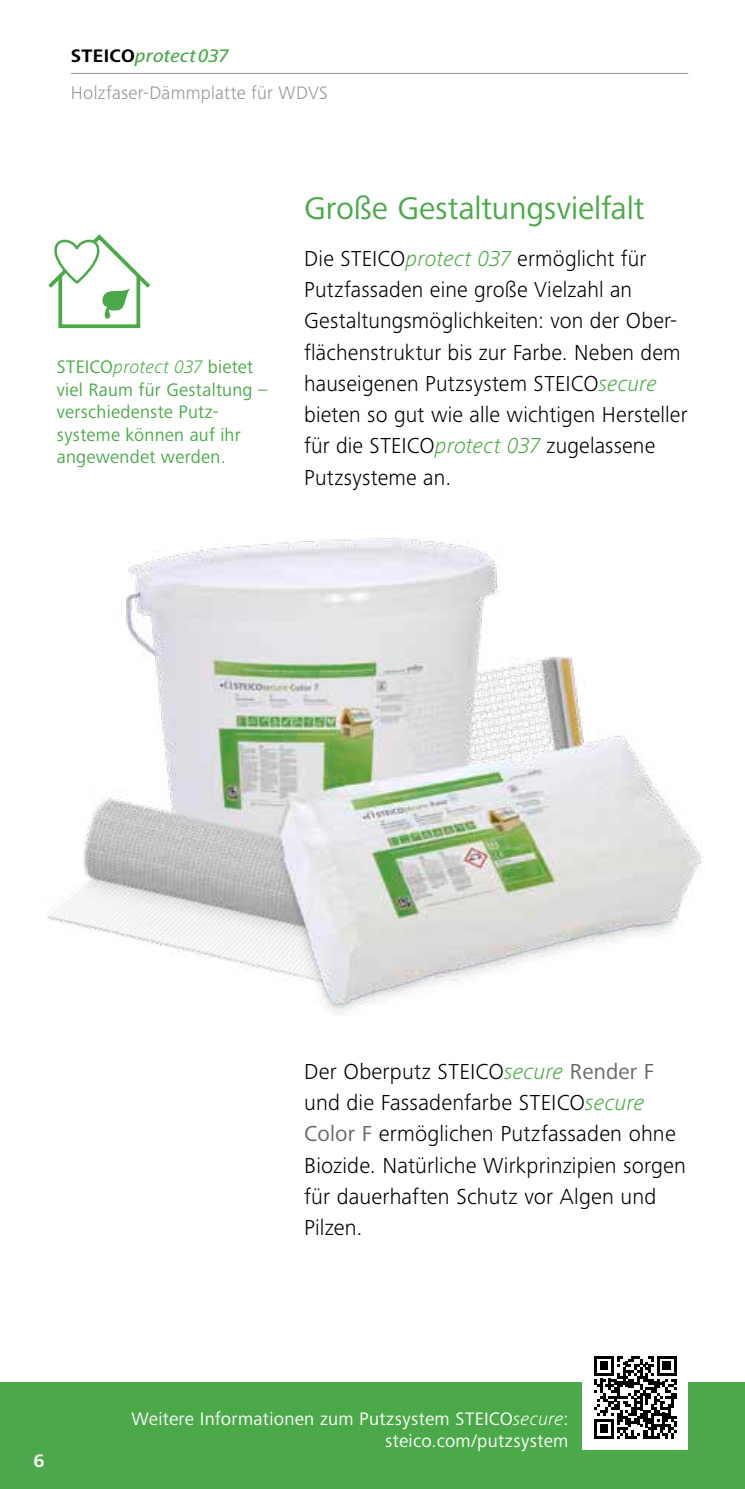
<style>
.page{position:relative;width:745px;height:1489px;background:#fff}
.page>*{position:absolute;margin:0;border:0;box-sizing:border-box;transform-origin:0 0}
.t1{font:32.5px "Frutiger Next LTW1 G";letter-spacing:-.005em;color:#4ba94a}
.t2{font:300 22.5px/31.2px "Frutiger Next LTW1 G";letter-spacing:.01em;color:#000}
.t3{font:18.75px/22.5px "Frutiger Next LTW1 G";letter-spacing:.015em;color:#4ba94a}
.t4{font:18.75px/22.5px "Frutiger Next LTW1 G";letter-spacing:.015em;color:#fff;text-align:right}
.t5{font:300 18.75px "Frutiger Next LTW1 G";letter-spacing:.015em;color:#959491}
.t6{font:italic 500 18.75px "Frutiger Next LTW1 G";letter-spacing:.015em;color:#4ba94a}
.t7{font:700 18.75px "Frutiger Next LTW1 G";color:#fff}
.s1{font-weight:700;font-style:normal;color:#000}
.s2{font-weight:300;font-style:italic}
.s3{font-style:italic;color:#4ba94a}
.s4{font-weight:400;color:#6a6764}
</style>
<div class="page">
<div style="left:0;top:1382px;width:744px;height:106px;background:#4ba94a"></div>
<div style="left:582px;top:1344px;width:105px;height:105px;background:#fff"></div>
<svg style="left:594px;top:1356px;width:82px;height:82px"></svg>
<div style="left:58px;top:275px;width:82px;height:53px;border:4px solid #4ba94a"></div>
<svg style="left:48px;top:234px;width:103px;height:85px"></svg>
<img style="left:46px;top:538px;width:656px;height:476px">
<hr style="left:71px;top:73px;width:616px;height:1px;background:#959491">
<p class="t6" style="left:71px;top:45px;width:159px"><span class="s1">STEICO</span>protect037</p>
<p class="t5" style="left:71px;top:82px;width:258px">Holzfaser-Dämmplatte für WDVS</p>
<p class="t3" style="left:57px;top:356px;width:212px">STEICO<span class="s2">protect 037</span> bietet viel Raum für Gestaltung – verschiedenste Putz&shy;systeme können auf ihr angewendet werden.</p>
<h1 class="t1" style="left:304px;top:189px;width:341px">Große Gestaltungsvielfalt</h1>
<p class="t2" style="left:304px;top:243px;width:385px">Die STEICO<span class="s3">protect 037</span> ermöglicht für Putzfassaden eine große Vielzahl an Gestaltungsmöglichkeiten: von der Ober&shy;flächenstruktur bis zur Farbe. Neben dem hauseigenen Putzsystem STEICO<span class="s3">secure </span>bieten so gut wie alle wichtigen Hersteller für die STEICO<span class="s3">protect 037</span> zugelassene Putzsysteme an.</p>
<p class="t7" style="left:33px;top:1449px;width:13px">6</p>
<p class="t2" style="left:304px;top:1055px;width:383px">Der Oberputz STEICO<span class="s3">secure</span> <span class="s4">Render F </span>und die Fassadenfarbe STEICO<span class="s3">secure </span><span class="s4">Color F</span> ermöglichen Putzfassaden ohne Biozide. Natürliche Wirkprinzipien sorgen für dauerhaften Schutz vor Algen und Pilzen.</p>
<p class="t4" style="left:131px;top:1407px;width:438px">Weitere Informationen zum Putzsystem STEICO<span class="s2">secure</span>: steico.com/putzsystem</p>
</div>
